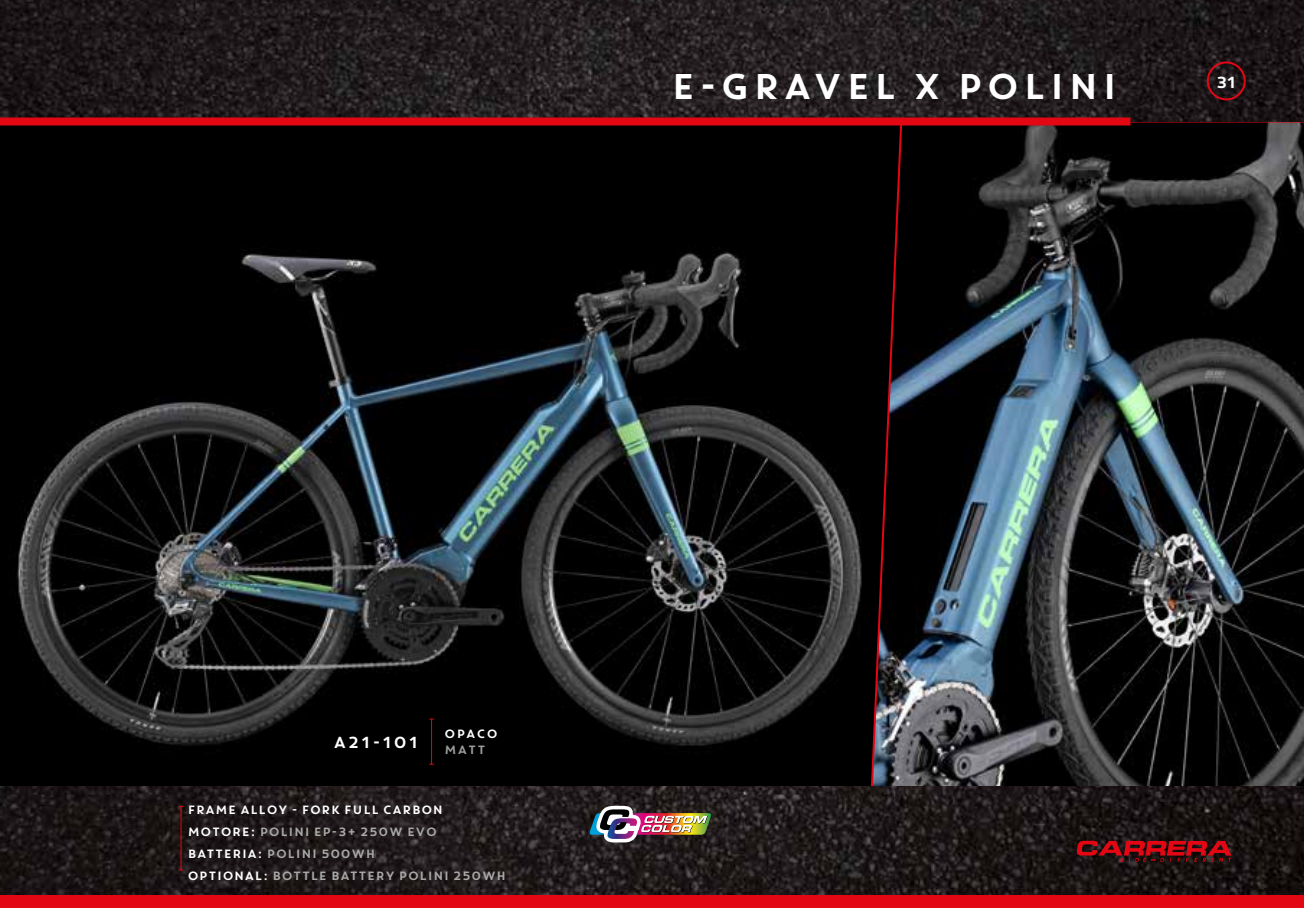
<style>
.page{position:relative;width:1304px;height:908px;background:#fff}
.page>*{position:absolute;margin:0;border:0;box-sizing:border-box;transform-origin:0 0}
.t1{font:35.6px "Core Circus";color:#fff}
.t2{font:16px "Core Circus";color:#fff}
.t3{font:12px/22px "Core Circus";letter-spacing:-.06em;color:#a8a8a7}
.t4{font:12px "Core Circus";letter-spacing:-.01em;color:#fff}
.t5{font:12px "Core Circus";color:#9d9d9c}
.s1{color:#fff}
</style>
<div class="page">
<img style="left:0;top:125px;width:869px;height:661px">
<svg style="left:869px;top:122px;width:435px;height:664px;background:#272b2f"></svg>
<hr style="left:0;top:120px;width:1304px;height:2px;background:#e30613">
<img style="left:0;top:0;width:1304px;height:121px">
<img style="left:0;top:786px;width:1304px;height:108px">
<div style="left:0;top:117px;width:1130px;height:8px;background:#e30613"></div>
<div style="left:0;top:894px;width:1304px;height:13px;background:#e30613"></div>
<div style="left:1207px;top:61px;width:39px;height:39px;border:2px solid #e30613;border-radius:50%"></div>
<hr style="left:431px;top:718px;width:1px;height:45px;background:#e30613">
<hr style="left:181px;top:806px;width:1px;height:63px;background:#e30613">
<svg style="left:1077px;top:840px;width:154px;height:21px;background:#720d13"></svg>
<img style="left:589px;top:780px;width:122px;height:68px">
<h1 class="t1" style="left:670px;top:63px;width:451px">E-GRAVEL X POLINI</h1>
<h2 class="t2" style="left:1215px;top:71px;width:24px">31</h2>
<h2 class="t2" style="left:333px;top:731px;width:88px">A21-101</h2>
<p class="t4" style="left:444px;top:725px;width:56px">OPACO</p>
<p class="t5" style="left:444px;top:741px;width:44px">MATT</p>
<p class="t3" style="left:187px;top:798px;width:321px"><span class="s1">FRAME ALLOY - FORK FULL CARBON<br>MOTORE:</span> POLINI EP-3+ 250W EVO<br><span class="s1">BATTERIA:</span> POLINI 500WH<br><span class="s1">OPTIONAL:</span> BOTTLE BATTERY POLINI 250WH</p>
</div>
